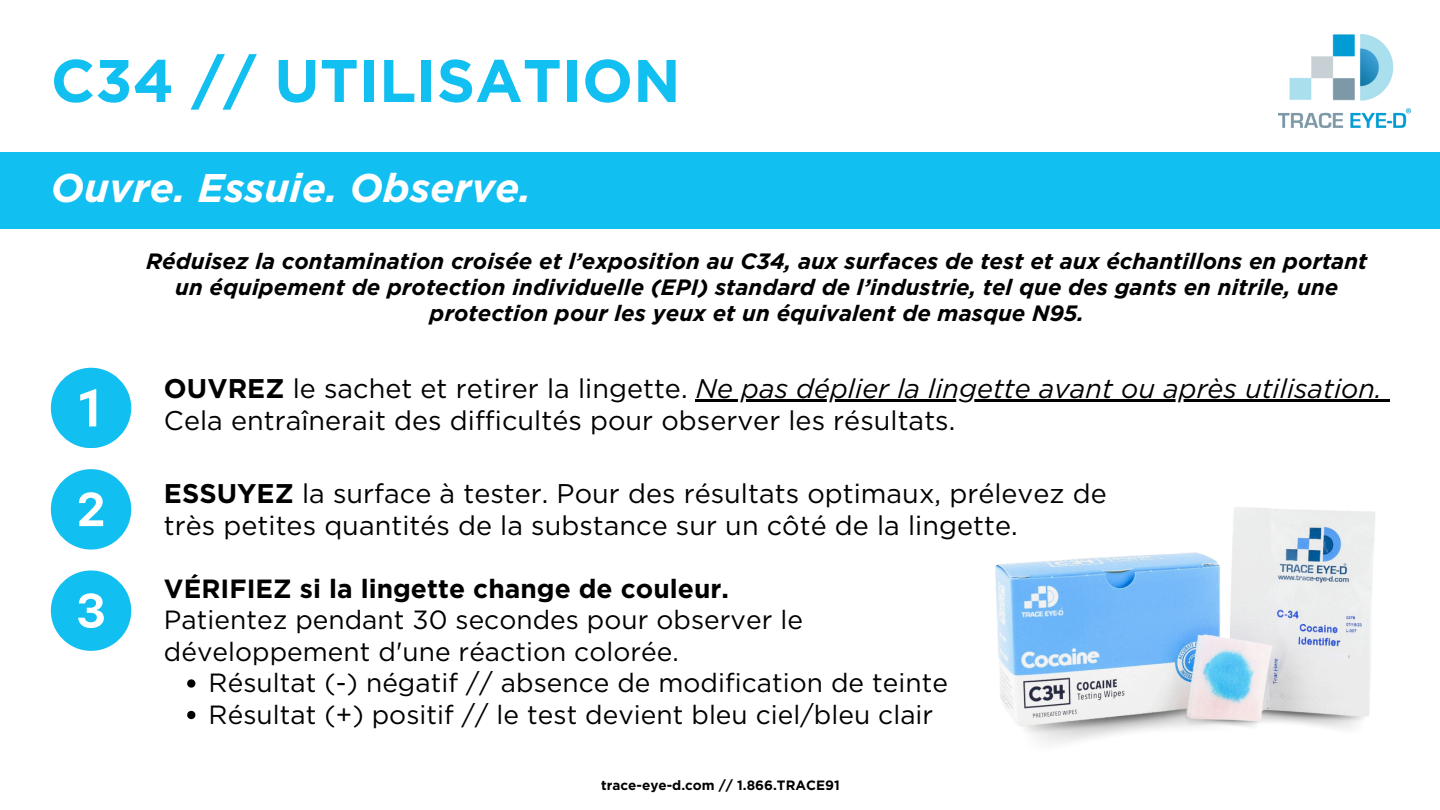
<style>
.page{position:relative;width:1440px;height:810px;background:#fff}
.page>*{position:absolute;margin:0;border:0;box-sizing:border-box;transform-origin:0 0}
.t1{font:700 60px "Gotham";color:#12bff1}
.t2{font:italic 700 40px "Gotham";color:#fff}
.t3{font:27px/32.2px "Gotham";color:#000}
.t4{font:italic 27px "Gotham";color:#000}
.t5{font:26.3px/31.5px "Gotham";color:#000}
.t6{font:italic 700 22.2px/26.2px "Gotham";letter-spacing:.005em;color:#000;text-align:center}
.t7{font:700 13.5px "Gotham";color:#000}
.s1{font-weight:700;font-style:normal}
.s2{font-style:normal}
.s3{font-weight:700}
</style>
<div class="page">
<img style="left:1278px;top:35px;width:132px;height:93px">
<div style="left:0;top:152px;width:1440px;height:76px;background:#12bff1"></div>
<hr style="left:696px;top:399px;width:686px;height:3px;background:#000">
<svg style="left:1382px;top:399px;width:8px;height:3px"></svg>
<svg style="left:51px;top:368px;width:80px;height:80px"></svg>
<svg style="left:51px;top:469px;width:80px;height:80px"></svg>
<svg style="left:51px;top:570px;width:80px;height:81px"></svg>
<svg style="left:187px;top:679px;width:8px;height:9px"></svg>
<svg style="left:187px;top:711px;width:8px;height:8px"></svg>
<img style="left:995px;top:507px;width:380px;height:236px">
<h3 class="t1" style="left:51px;top:44px;width:631px">C34 // UTILISATION</h3>
<p class="t2" style="left:51px;top:164px;width:482px">Ouvre. Essuie. Observe.</p>
<h3 class="t6" style="left:146px;top:248px;width:1223px">Réduisez la contamination croisée et l’exposition au C34, aux surfaces de test et aux échantillons en portant un équipement de protection individuelle (EPI) standard de l’industrie, tel que des gants en nitrile, une protection pour les yeux et un équivalent de masque N95.</h3>
<p class="t4" style="left:164px;top:372px;width:1219px"><span class="s1">OUVREZ</span> <span class="s2">le sachet et retirer la lingette.</span> Ne pas déplier la lingette avant ou après utilisation.</p>
<h2 class="t3" style="left:164px;top:404px;width:793px">Cela entraînerait des difficultés pour observer les résultats.</h2>
<p class="t3" style="left:164px;top:477px;width:944px"><span class="s3">ESSUYEZ</span> la surface à tester. Pour des résultats optimaux, prélevez de très petites quantités de la substance sur un côté de la lingette.</p>
<h4 class="t5" style="left:164px;top:572px;width:641px"><span class="s3">VÉRIFIEZ si la lingette change de couleur.<br></span>Patientez pendant 30 secondes pour observer le développement d'une réaction colorée.</h4>
<p class="t5" style="left:209px;top:667px;width:741px">Résultat (-) négatif // absence de modification de teinte</p>
<h3 class="t5" style="left:209px;top:698px;width:726px">Résultat (+) positif // le test devient bleu ciel/bleu clair</h3>
<p class="t7" style="left:601px;top:777px;width:240px">trace-eye-d.com // 1.866.TRACE91</p>
</div>
